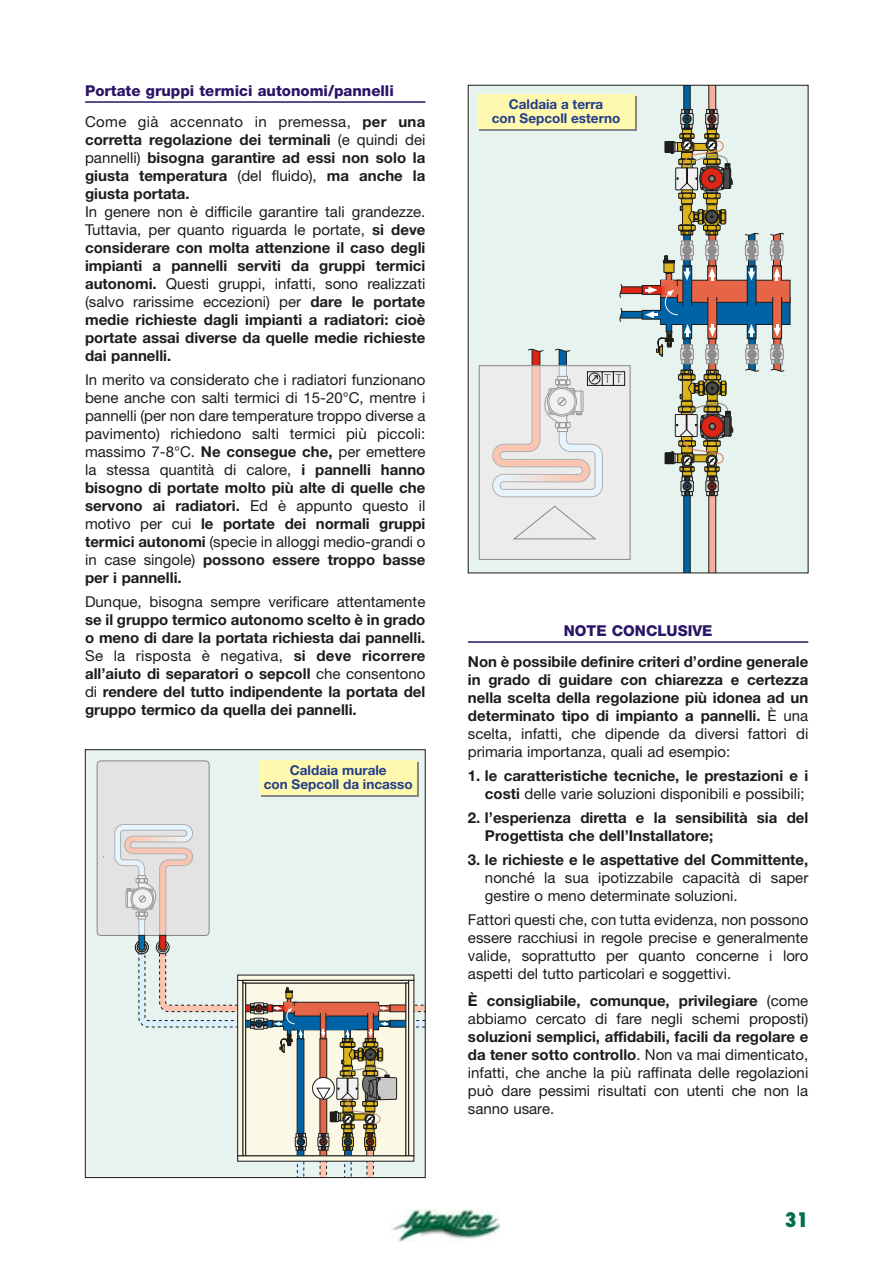
<style>
.page{position:relative;width:893px;height:1263px;background:#fff}
.page>*{position:absolute;margin:0;border:0;box-sizing:border-box;transform-origin:0 0}
.t1{font:800 condensed 19.5px "Futura";color:#007147}
.t2{font:700 15px/18px "Helvetica Neue";color:#1c1c1a;text-align:justify}
.t3{font:15px/18px "Helvetica Neue";color:#1c1c1a;text-align:justify}
.t4{font:800 15px/31.5px "Helvetica Neue";color:#2a1566}
.t5{font:700 13.5px/13.5px "Helvetica Neue";color:#223d89;text-align:center}
.t6{font:100 12px "Helvetica Neue";color:#060706}
.s1{font-weight:400;color:#1c1c1a}
.s2{font-weight:700;color:#1c1c1a}
.s3{font-weight:400}
.s4{font-weight:700}
</style>
<div class="page">
<img style="left:391px;top:1210px;width:108px;height:32px">
<hr style="left:85px;top:101px;width:340px;height:2px;background:#2a1566">
<hr style="left:468px;top:641px;width:340px;height:2px;background:#2a1566">
<div style="left:87px;top:751px;width:336px;height:425px;background:#e6f3ef"></div>
<div style="left:262px;top:762px;width:157px;height:35px;background:#868687"></div>
<div style="left:259px;top:760px;width:157px;height:35px;background:#fff8af"></div>
<div style="left:97px;top:761px;width:112px;height:174px;background:#e3e3e4;border-radius:5px"></div>
<div style="left:97px;top:761px;width:112px;height:175px;border:1px solid #868687;border-radius:5px"></div>
<div style="left:245px;top:983px;width:161px;height:173px;background:#fbf8e6;border:1px solid #1c1c1a"></div>
<svg style="left:237px;top:1029px;width:6px;height:127px"></svg>
<svg style="left:267px;top:975px;width:147px;height:5px"></svg>
<div style="left:243px;top:980px;width:166px;height:3px;background:#fbf8e6;border:1px solid #1c1c1a"></div>
<svg style="left:267px;top:1005px;width:5px;height:7px"></svg>
<svg style="left:267px;top:1020px;width:5px;height:7px"></svg>
<div style="left:243px;top:983px;width:3px;height:173px;background:#fbf8e6;border:1px solid #1c1c1a"></div>
<svg style="left:237px;top:1156px;width:36px;height:5px"></svg>
<div style="left:272px;top:1021px;width:13px;height:6px;border:1px solid #1c1c1a"></div>
<div style="left:272px;top:1005px;width:13px;height:6px;border:1px solid #1c1c1a"></div>
<svg style="left:273px;top:979px;width:150px;height:197px"></svg>
<svg style="left:114px;top:824px;width:153px;height:205px"></svg>
<div style="left:85px;top:749px;width:340px;height:429px;border:1px solid #1c1c1a"></div>
<div style="left:470px;top:87px;width:336px;height:484px;background:#e6f3ef"></div>
<div style="left:642px;top:310px;width:20px;height:9px;background:#0063a6"></div>
<div style="left:641px;top:310px;width:21px;height:10px;border:1px solid #1c1c1a"></div>
<div style="left:642px;top:286px;width:20px;height:8px;background:#de2516"></div>
<div style="left:641px;top:285px;width:21px;height:10px;border:1px solid #1c1c1a"></div>
<div style="left:618px;top:311px;width:24px;height:7px;background:#0063a6"></div>
<div style="left:617px;top:311px;width:25px;height:7px;border:1px solid #1c1c1a"></div>
<div style="left:618px;top:287px;width:24px;height:7px;background:#de2516"></div>
<div style="left:617px;top:287px;width:25px;height:7px;border:1px solid #1c1c1a"></div>
<svg style="left:479px;top:96px;width:157px;height:35px"></svg>
<div style="left:477px;top:94px;width:157px;height:35px;background:#fff8af"></div>
<div style="left:479px;top:366px;width:151px;height:193px;background:#ececec"></div>
<div style="left:479px;top:365px;width:151px;height:195px;border:1px solid #868687"></div>
<svg style="left:513px;top:506px;width:82px;height:34px"></svg>
<svg style="left:492px;top:341px;width:133px;height:156px"></svg>
<svg style="left:612px;top:280px;width:12px;height:18px"></svg>
<svg style="left:612px;top:304px;width:12px;height:18px"></svg>
<svg style="left:644px;top:87px;width:146px;height:484px;background:#c3c8c3"></svg>
<p class="t4" style="left:85px;top:76px;width:342px">Portate gruppi termici autonomi/pannelli<br><span class="s1">Come già accennato in premessa,</span> <span class="s2">per una</span></p>
<p class="t2" style="left:85px;top:132px;width:342px">corretta regolazione dei terminali <span class="s3">(e quindi dei pannelli)</span> bisogna garantire ad essi non solo la giusta temperatura <span class="s3">(del fluido),</span> ma anche la giusta portata.</p>
<p class="t2" style="left:85px;top:204px;width:342px"><span class="s3">In genere non è difficile garantire tali grandezze.<br>Tuttavia, per quanto riguarda le portate,</span> si deve considerare con molta attenzione il caso degli impianti a pannelli serviti da gruppi termici autonomi. <span class="s3">Questi gruppi, infatti, sono realizzati (salvo rarissime eccezioni) per</span> dare le portate medie richieste dagli impianti a radiatori: cioè portate assai diverse da quelle medie richieste dai pannelli.</p>
<p class="t3" style="left:85px;top:372px;width:342px">In merito va considerato che i radiatori funzionano bene anche con salti termici di 15-20°C, mentre i pannelli (per non dare temperature troppo diverse a pavimento) richiedono salti termici più piccoli: massimo 7-8°C. <span class="s4">Ne consegue che,</span> per emettere la stessa quantità di calore, <span class="s4">i pannelli hanno bisogno di portate molto più alte di quelle che servono ai radiatori.</span> Ed è appunto questo il motivo per cui <span class="s4">le portate dei normali gruppi termici autonomi</span> (specie in alloggi medio-grandi o in case singole) <span class="s4">possono essere troppo basse per i pannelli.</span></p>
<p class="t3" style="left:85px;top:594px;width:342px">Dunque, bisogna sempre verificare attentamente</p>
<p class="t2" style="left:85px;top:612px;width:342px">se il gruppo termico autonomo scelto è in grado o meno di dare la portata richiesta dai pannelli.<br><span class="s3">Se la risposta è negativa,</span> si deve ricorrere all’aiuto di separatori o sepcoll <span class="s3">che consentono di</span> rendere del tutto indipendente la portata del gruppo termico da quella dei pannelli.</p>
<p class="t4" style="left:564px;top:616px;width:150px">NOTE CONCLUSIVE</p>
<p class="t5" style="left:492px;top:99px;width:130px">Caldaia a terra<br>con Sepcoll esterno</p>
<p class="t6" style="left:604px;top:375px;width:19px">T T</p>
<p class="t2" style="left:468px;top:654px;width:342px">Non è possibile definire criteri d’ordine generale in grado di guidare con chiarezza e certezza nella scelta della regolazione più idonea ad un determinato tipo di impianto a pannelli. <span class="s3">È una scelta, infatti, che dipende da diversi fattori di primaria importanza, quali ad esempio:</span></p>
<p class="t2" style="left:468px;top:768px;width:342px;text-align:right">1. le caratteristiche tecniche, le prestazioni e i costi <span class="s3">delle varie soluzioni disponibili e possibili;</span></p>
<p class="t2" style="left:485px;top:810px;width:325px;text-indent:-17px">2. l’esperienza diretta e la sensibilità sia del<br>Progettista che dell’Installatore;</p>
<p class="t2" style="left:468px;top:852px;width:342px">3. le richieste e le aspettative del Committente,</p>
<p class="t3" style="left:485px;top:870px;width:325px">nonché la sua ipotizzabile capacità di saper gestire o meno determinate soluzioni.</p>
<p class="t3" style="left:468px;top:912px;width:342px">Fattori questi che, con tutta evidenza, non possono essere racchiusi in regole precise e generalmente valide, soprattutto per quanto concerne i loro aspetti del tutto particolari e soggettivi.</p>
<p class="t3" style="left:468px;top:993px;width:342px"><span class="s4">È consigliabile, comunque, privilegiare</span> (come abbiamo cercato di fare negli schemi proposti)</p>
<p class="t3" style="left:468px;top:1029px;width:342px"><span class="s4">soluzioni semplici, affidabili, facili da regolare e da tener sotto controllo</span>. Non va mai dimenticato, infatti, che anche la più raffinata delle regolazioni può dare pessimi risultati con utenti che non la sanno usare.</p>
<p class="t5" style="left:264px;top:765px;width:150px">Caldaia murale<br>con Sepcoll da incasso</p>
<h1 class="t1" style="left:784px;top:1212px;width:25px">31</h1>
</div>
